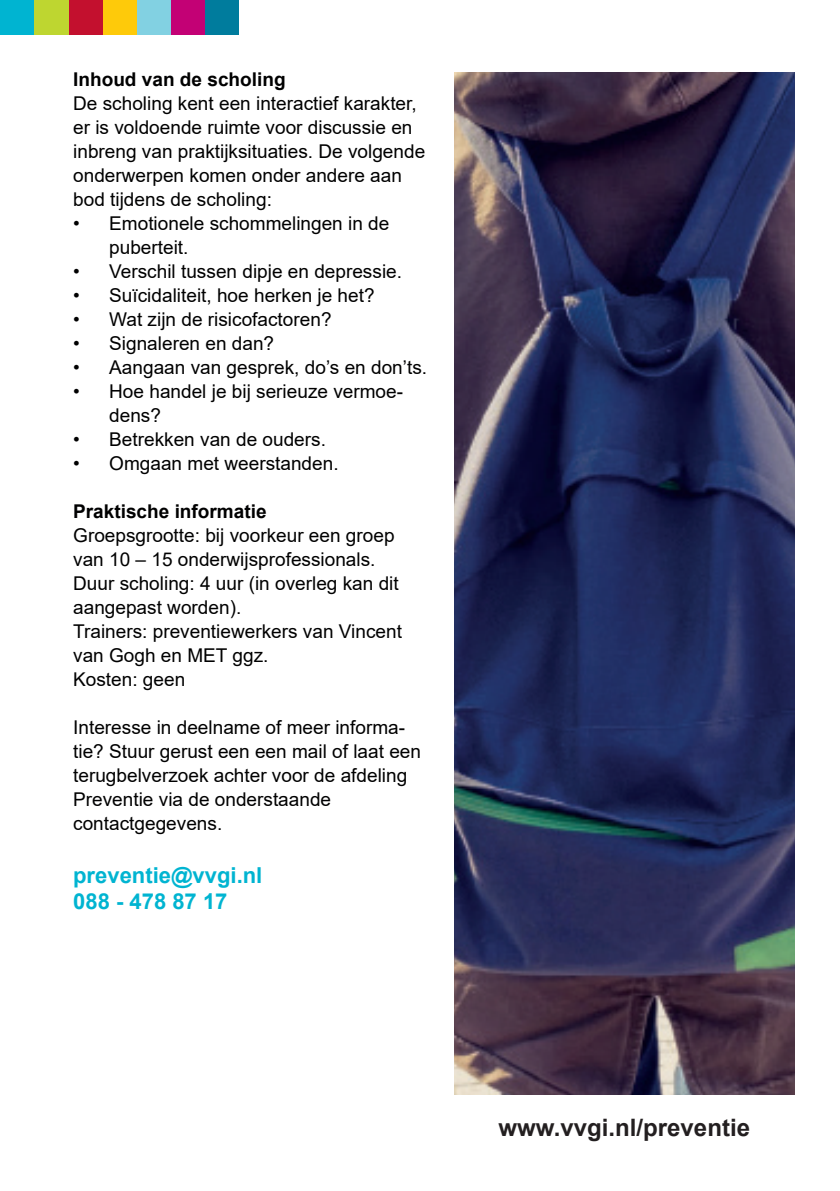
<style>
.page{position:relative;width:840px;height:1191px;background:#fff}
.page>*{position:absolute;margin:0;border:0;box-sizing:border-box;transform-origin:0 0}
.t1{font:700 24px "Arial";color:#231f20}
.t2{font:700 22px/26.4px "Arial";color:#00b4d1}
.t3{font:19px/24px "Arial";color:#000001}
.t4{font:700 19px "Arial";color:#000001}
</style>
<div class="page">
<img style="left:454px;top:72px;width:340px;height:1022px">
<div style="left:0;top:0;width:34px;height:34px;background:#00b4d1"></div>
<div style="left:204px;top:0;width:34px;height:34px;background:#007c9d"></div>
<div style="left:170px;top:0;width:34px;height:34px;background:#c30175"></div>
<div style="left:136px;top:0;width:34px;height:34px;background:#82d1e2"></div>
<div style="left:102px;top:0;width:34px;height:34px;background:#feca0a"></div>
<div style="left:68px;top:0;width:34px;height:34px;background:#c3102e"></div>
<div style="left:34px;top:0;width:34px;height:34px;background:#bed630"></div>
<p class="t4" style="left:73px;top:66px;width:214px">Inhoud van de scholing</p>
<p class="t3" style="left:73px;top:91px;width:353px">De scholing kent een interactief karakter, er is voldoende ruimte voor discussie en inbreng van praktijksituaties. De volgende onderwerpen komen onder andere aan bod tijdens de scholing:</p>
<p class="t3" style="left:109px;top:211px;width:281px;text-indent:-36px">• Emotionele schommelingen in de puberteit.</p>
<p class="t3" style="left:73px;top:259px;width:330px">• Verschil tussen dipje en depressie.</p>
<p class="t3" style="left:73px;top:283px;width:303px">• Suïcidaliteit, hoe herken je het?</p>
<p class="t3" style="left:73px;top:307px;width:260px">• Wat zijn de risicofactoren?</p>
<p class="t3" style="left:73px;top:331px;width:202px">• Signaleren en dan?</p>
<p class="t3" style="left:73px;top:355px;width:355px">• Aangaan van gesprek, do’s en don’ts.</p>
<p class="t3" style="left:109px;top:379px;width:295px;text-indent:-36px">• Hoe handel je bij serieuze vermoe&shy;dens?</p>
<p class="t3" style="left:73px;top:427px;width:254px">• Betrekken van de ouders.</p>
<p class="t3" style="left:73px;top:451px;width:267px">• Omgaan met weerstanden.</p>
<p class="t4" style="left:73px;top:498px;width:195px">Praktische informatie</p>
<p class="t3" style="left:73px;top:523px;width:330px">Groepsgrootte: bij voorkeur een groep van 10 – 15 onderwijsprofessionals.<br>Duur scholing: 4 uur (in overleg kan dit aangepast worden).<br>Trainers: preventiewerkers van Vincent van Gogh en MET ggz.<br>Kosten: geen</p>
<p class="t3" style="left:73px;top:715px;width:349px">Interesse in deelname of meer informa&shy;tie? Stuur gerust een een mail of laat een terugbelverzoek achter voor de afdeling Preventie via de onderstaande contactgegevens.</p>
<p class="t2" style="left:73px;top:862px;width:190px">preventie@vvgi.nl<br>088 - 478 87 17</p>
<p class="t1" style="left:498px;top:1111px;width:253px">www.vvgi.nl/preventie</p>
</div>
